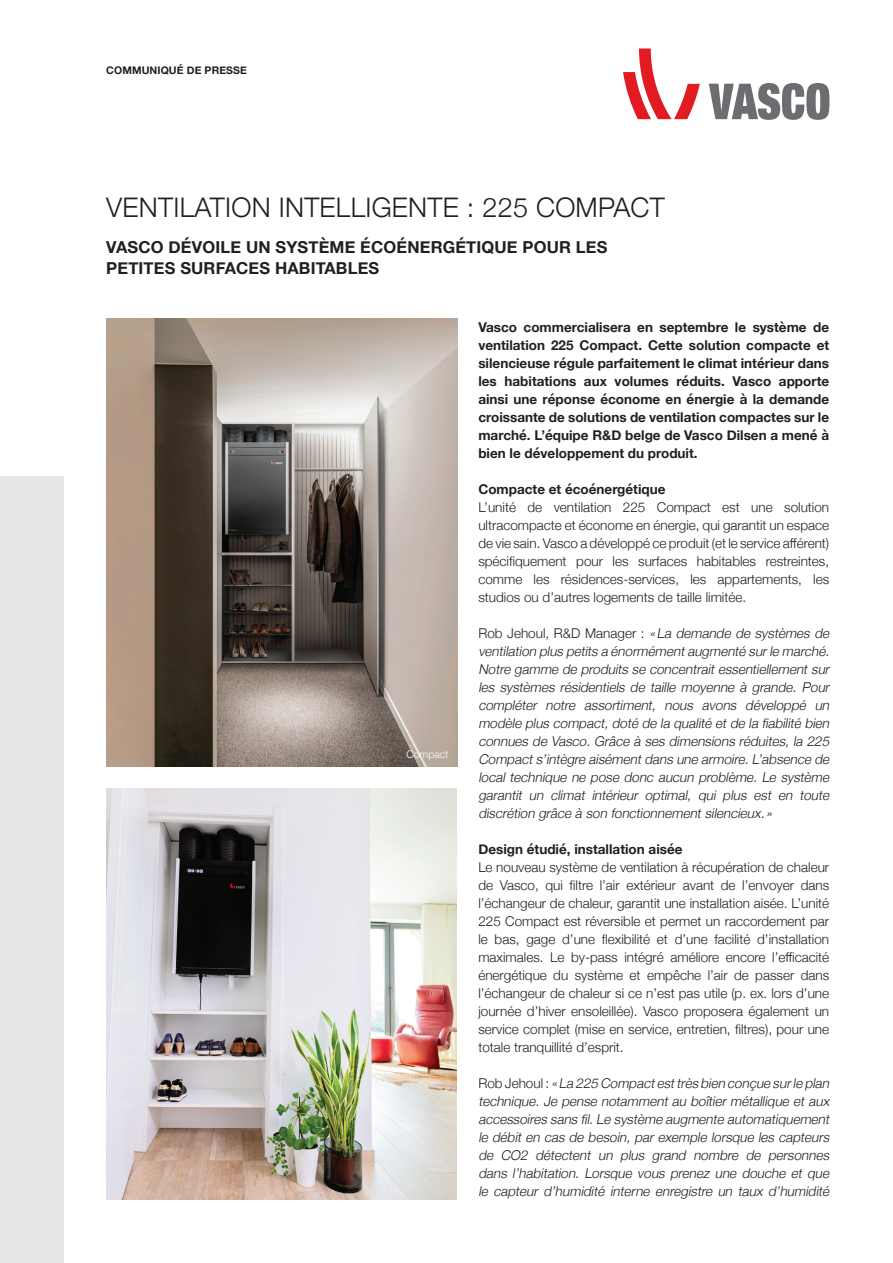
<style>
.page{position:relative;width:893px;height:1263px;background:#fff}
.page>*{position:absolute;margin:0;border:0;box-sizing:border-box;transform-origin:0 0}
.t1{font:300 27px "Helvetica Neue";letter-spacing:.01em;color:#231f20}
.t2{font:700 16.5px/21px "Helvetica Neue";letter-spacing:.01em;color:#231f20}
.t3{font:italic 300 13.5px/18px "Helvetica Neue";color:#231f20;text-align:justify}
.t4{font:300 13.5px/18px "Helvetica Neue";color:#231f20;text-align:justify}
.t5{font:700 13.5px/18px "Helvetica Neue";color:#231f20;text-align:justify}
.t6{font:700 10.5px "Helvetica Neue";letter-spacing:.01em;color:#231f20}
.t7{font:300 10.5px "Helvetica Neue";color:#fff}
.s1{font-style:normal}
</style>
<div class="page">
<div style="left:0;top:476px;width:64px;height:787px;background:#e6e7e9"></div>
<img style="left:106px;top:319px;width:351px;height:447px">
<img style="left:107px;top:789px;width:350px;height:410px">
<svg style="left:623px;top:49px;width:77px;height:70px"></svg>
<svg style="left:709px;top:83px;width:120px;height:37px"></svg>
<p class="t6" style="left:106px;top:62px;width:142px">COMMUNIQUÉ DE PRESSE</p>
<h1 class="t1" style="left:106px;top:186px;width:560px">VENTILATION INTELLIGENTE : 225 COMPACT</h1>
<p class="t2" style="left:106px;top:238px;width:503px">VASCO DÉVOILE UN SYSTÈME ÉCOÉNERGÉTIQUE POUR LES<br>PETITES SURFACES HABITABLES</p>
<p class="t7" style="left:406px;top:745px;width:44px">Compact</p>
<p class="t5" style="left:478px;top:319px;width:352px">Vasco commercialisera en septembre le système de ventilation 225 Compact. Cette solution compacte et silencieuse régule parfaitement le climat intérieur dans les habitations aux volumes réduits. Vasco apporte ainsi une réponse économe en énergie à la demande croissante de solutions de ventilation compactes sur le marché. L’équipe R&amp;D belge de Vasco Dilsen a mené à bien le développement du produit.</p>
<p class="t5" style="left:478px;top:481px;width:189px">Compacte et écoénergétique</p>
<p class="t4" style="left:478px;top:497px;width:352px">L’unité de ventilation 225 Compact est une solution ultracompacte et économe en énergie, qui garantit un espace de vie sain. Vasco a développé ce produit (et le service afférent) spécifiquement pour les surfaces habitables restreintes, comme les résidences-services, les appartements, les studios ou d’autres logements de taille limitée.</p>
<p class="t3" style="left:478px;top:623px;width:356px"><span class="s1">Rob Jehoul, R&amp;D Manager :</span> «La demande de systèmes de ventilation plus petits a énormémentaugmenté surle marché.<br>Notre gamme de produits se concentraitessentiellementsur les systèmes résidentiels de taille moyenne à grande. Pour compléter notre assortiment, nous avons développé un modèle plus compact,doté de la qualité etde la fiabilité bien connues de Vasco.Grâce à ses dimensions réduites,la 225<br>Compacts’intègre aisémentdans une armoire.L’absence de local technique ne pose donc aucun problème. Le système garantit un climat intérieur optimal, qui plus est en toute discrétion grâce à son fonctionnementsilencieux. »</p>
<p class="t5" style="left:478px;top:841px;width:206px">Design étudié, installation aisée</p>
<p class="t4" style="left:478px;top:857px;width:352px">Le nouveau système de ventilation à récupération de chaleur de Vasco, qui filtre l’air extérieur avant de l’envoyer dans l’échangeur de chaleur, garantit une installation aisée. L’unité 225 Compact est réversible et permet un raccordement par le bas, gage d’une flexibilité et d’une facilité d’installation maximales. Le by-pass intégré améliore encore l’efficacité énergétique du système et empêche l’air de passer dans l’échangeur de chaleur si ce n’est pas utile (p. ex. lors d’une journée d’hiver ensoleillée). Vasco proposera également un service complet (mise en service, entretien, filtres), pour une totale tranquillité d’esprit.</p>
<p class="t3" style="left:478px;top:1073px;width:356px"><span class="s1">R o b J e h o u l :</span> «La 225 Compactesttrès bien conçue surle plan technique.Je pense notammentau boîtiermétallique etaux accessoires sans fil.Le système augmente automatiquement le débiten cas de besoin,parexemple lorsque les capteurs de CO2 détectent un plus grand nombre de personnes dans l’habitation. Lorsque vous prenez une douche et que le capteur d’humidité interne enregistre un taux d’humidité</p>
</div>
